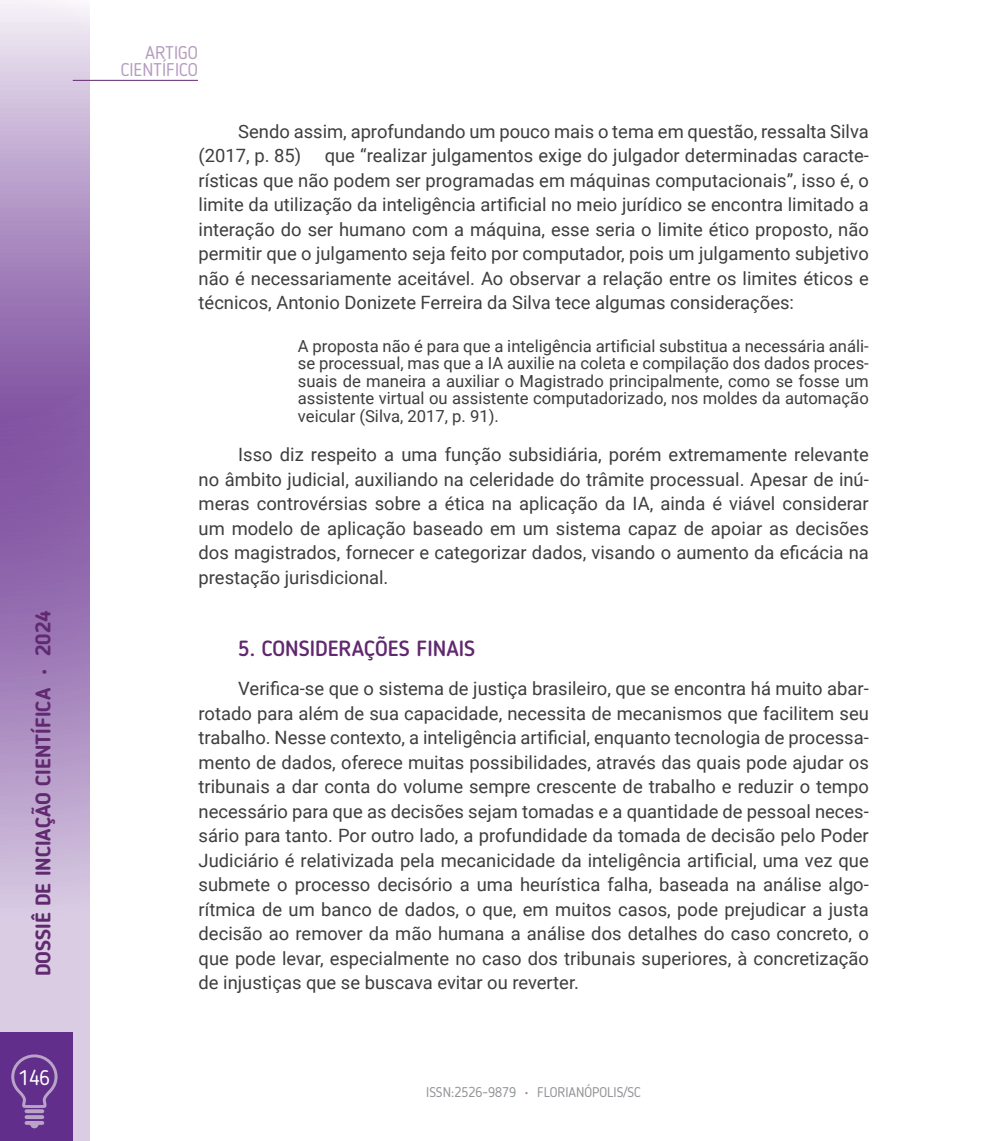
<style>
.page{position:relative;width:993px;height:1141px;background:#fff}
.page>*{position:absolute;margin:0;border:0;box-sizing:border-box;transform-origin:0 0}
.t1{font:500 21.88px "Blogger Sans";color:#61286f}
.t2{font:700 21px "Blogger Sans";color:#612a70}
.t3{font:21px "Blogger Sans";color:#fff}
.t4{font:18.38px/24.5px "Roboto";color:#3e3e3f;text-align:justify}
.t5{font:18.38px/17.5px "Blogger Sans";color:#b79ebf;text-align:right}
.t6{font:16.62px/17.5px "Roboto";color:#3e3e3f;text-align:justify}
.t7{font:14px "Blogger Sans";color:#939598}
.s1{color:#9f81a7}
</style>
<div class="page">
<svg style="left:0;top:0;width:89px;height:1141px;background:#b296c6"></svg>
<hr style="left:73px;top:80px;width:125px;height:1px;background:#61286f">
<div style="left:0;top:1033px;width:73px;height:108px;background:#622e8c"></div>
<svg style="left:25px;top:1121px;width:19px;height:7px"></svg>
<svg style="left:25px;top:1115px;width:19px;height:4px"></svg>
<svg style="left:25px;top:1109px;width:19px;height:4px"></svg>
<svg style="left:11px;top:1054px;width:47px;height:54px"></svg>
<p class="t2" style="left:30px;top:976px;width:367px;rotate:-90deg">DOSSIÊ DE INCIAÇÃO CIENTÍFICA • 2024</p>
<p class="t3" style="left:19px;top:1065px;width:33px">146</p>
<p class="t5" style="left:121px;top:44px;width:79px">ARTIGO<br>CIENTÍFICO</p>
<p class="t4" style="left:198px;top:118px;width:671px;text-indent:40px">Sendo assim, aprofundando um pouco mais o tema em questão, ressalta Silva (2017, p. 85)</p>
<p class="t4" style="left:198px;top:143px;width:671px;text-indent:126px">que “realizar julgamentos exige do julgador determinadas caracte&shy;rísticas que não podem ser programadas em máquinas computacionais”, isso é, o limite da utilização da inteligência artificial no meio jurídico se encontra limitado a interação do ser humano com a máquina, esse seria o limite ético proposto, não permitir que o julgamento seja feito por computador, pois um julgamento subjetivo não é necessariamente aceitável. Ao observar a relação entre os limites éticos e técnicos, Antonio Donizete Ferreira da Silva tece algumas considerações:</p>
<p class="t6" style="left:298px;top:336px;width:572px">A proposta não é para que a inteligência artificial substitua a necessária análi&shy;se processual, mas que a IA auxilie na coleta e compilação dos dados proces&shy;suais de maneira a auxiliar o Magistrado principalmente, como se fosse um assistente virtual ou assistente computadorizado, nos moldes da automação veicular (Silva, 2017, p. 91).</p>
<p class="t4" style="left:198px;top:442px;width:671px;text-indent:40px">Isso diz respeito a uma função subsidiária, porém extremamente relevante no âmbito judicial, auxiliando na celeridade do trâmite processual. Apesar de inú&shy;meras controvérsias sobre a ética na aplicação da IA, ainda é viável considerar um modelo de aplicação baseado em um sistema capaz de apoiar as decisões dos magistrados, fornecer e categorizar dados, visando o aumento da eficácia na prestação jurisdicional.</p>
<p class="t1" style="left:238px;top:635px;width:238px">5. CONSIDERAÇÕES FINAIS</p>
<p class="t4" style="left:198px;top:676px;width:671px;text-indent:40px">Verifica-se que o sistema de justiça brasileiro, que se encontra há muito abar&shy;rotado para além de sua capacidade, necessita de mecanismos que facilitem seu trabalho. Nesse contexto, a inteligência artificial, enquanto tecnologia de processa&shy;mento de dados, oferece muitas possibilidades, através das quais pode ajudar os tribunais a dar conta do volume sempre crescente de trabalho e reduzir o tempo necessário para que as decisões sejam tomadas e a quantidade de pessoal neces&shy;sário para tanto. Por outro lado, a profundidade da tomada de decisão pelo Poder Judiciário é relativizada pela mecanicidade da inteligência artificial, uma vez que submete o processo decisório a uma heurística falha, baseada na análise algo&shy;rítmica de um banco de dados, o que, em muitos casos, pode prejudicar a justa decisão ao remover da mão humana a análise dos detalhes do caso concreto, o que pode levar, especialmente no caso dos tribunais superiores, à concretização de injustiças que se buscava evitar ou reverter.</p>
<p class="t7" style="left:426px;top:1084px;width:216px">ISSN:2526-9879 <span class="s1">•</span> FLORIANÓPOLIS/SC</p>
</div>
